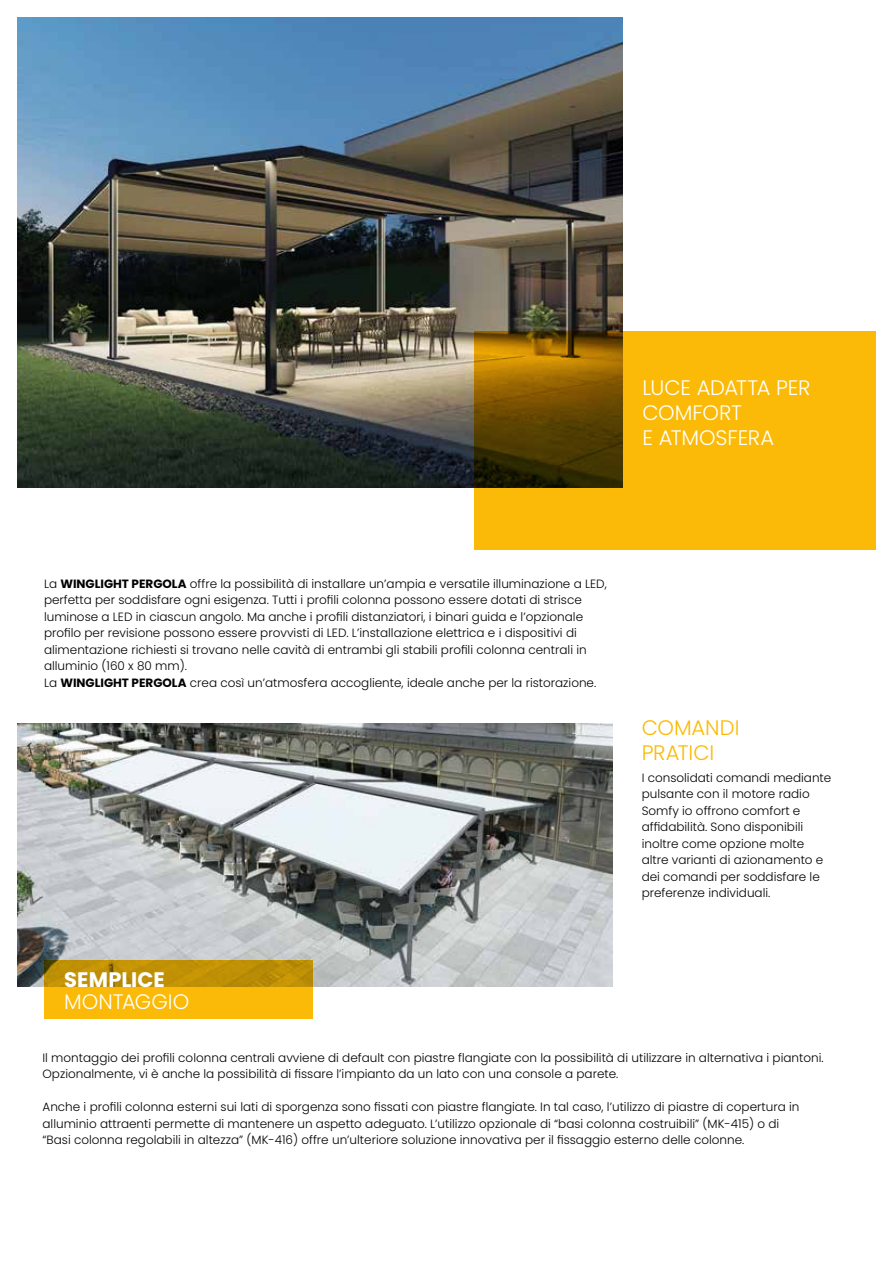
<style>
.page{position:relative;width:893px;height:1263px;background:#fff}
.page>*{position:absolute;margin:0;border:0;box-sizing:border-box;transform-origin:0 0}
.t1{font:300 21px/25.2px "Poppins";letter-spacing:-.01em;color:#fff}
.t2{font:300 21px/25.2px "Poppins";letter-spacing:-.01em;color:#fbba00}
.t3{font:700 21px "Poppins";letter-spacing:.005em;color:#fff}
.t4{font:300 12px/16.5px "Poppins";color:#000}
.s1{font-weight:700}
</style>
<div class="page">
<img style="left:17px;top:17px;width:606px;height:471px">
<img style="left:17px;top:723px;width:595px;height:264px">
<svg style="left:475px;top:332px;width:401px;height:218px;background:#d59d05"></svg>
<svg style="left:44px;top:961px;width:268px;height:58px;background:#dfa606"></svg>
<h1 class="t1" style="left:642px;top:375px;width:170px">LUCE ADATTA PER<br>COMFORT<br>E ATMOSFERA</h1>
<p class="t4" style="left:44px;top:575px;width:564px">La <span class="s1">WINGLIGHT PERGOLA</span> offre la possibilità di installare un’ampia e versatile illuminazione a LED, perfetta per soddisfare ogni esigenza. Tutti i profili colonna possono essere dotati di strisce luminose a LED in ciascun angolo. Ma anche i profili distanziatori, i binari guida e l’opzionale profilo per revisione possono essere provvisti di LED. L’installazione elettrica e i dispositivi di alimentazione richiesti si trovano nelle cavità di entrambi gli stabili profili colonna centrali in alluminio (160 x 80 mm).<br>La <span class="s1">WINGLIGHT PERGOLA</span> crea così un’atmosfera accogliente, ideale anche per la ristorazione.</p>
<h1 class="t3" style="left:64px;top:967px;width:102px">SEMPLICE</h1>
<h1 class="t1" style="left:64px;top:989px;width:127px">MONTAGGIO</h1>
<h1 class="t2" style="left:642px;top:715px;width:99px">COMANDI<br>PRATICI</h1>
<p class="t4" style="left:642px;top:769px;width:191px">I consolidati comandi mediante pulsante con il motore radio<br>Somfy io offrono comfort e affidabilità. Sono disponibili inoltre come opzione molte altre varianti di azionamento e dei comandi per soddisfare le preferenze individuali.</p>
<p class="t4" style="left:43px;top:1049px;width:783px">Il montaggio dei profili colonna centrali avviene di default con piastre flangiate con la possibilità di utilizzare in alternativa i piantoni.<br>Opzionalmente, vi è anche la possibilità di fissare l’impianto da un lato con una console a parete.</p>
<p class="t4" style="left:43px;top:1099px;width:758px">Anche i profili colonna esterni sui lati di sporgenza sono fissati con piastre flangiate. In tal caso, l’utilizzo di piastre di copertura in alluminio attraenti permette di mantenere un aspetto adeguato. L’utilizzo opzionale di “basi colonna costruibili” (MK-415) o di “Basi colonna regolabili in altezza” (MK-416) offre un’ulteriore soluzione innovativa per il fissaggio esterno delle colonne.</p>
</div>
